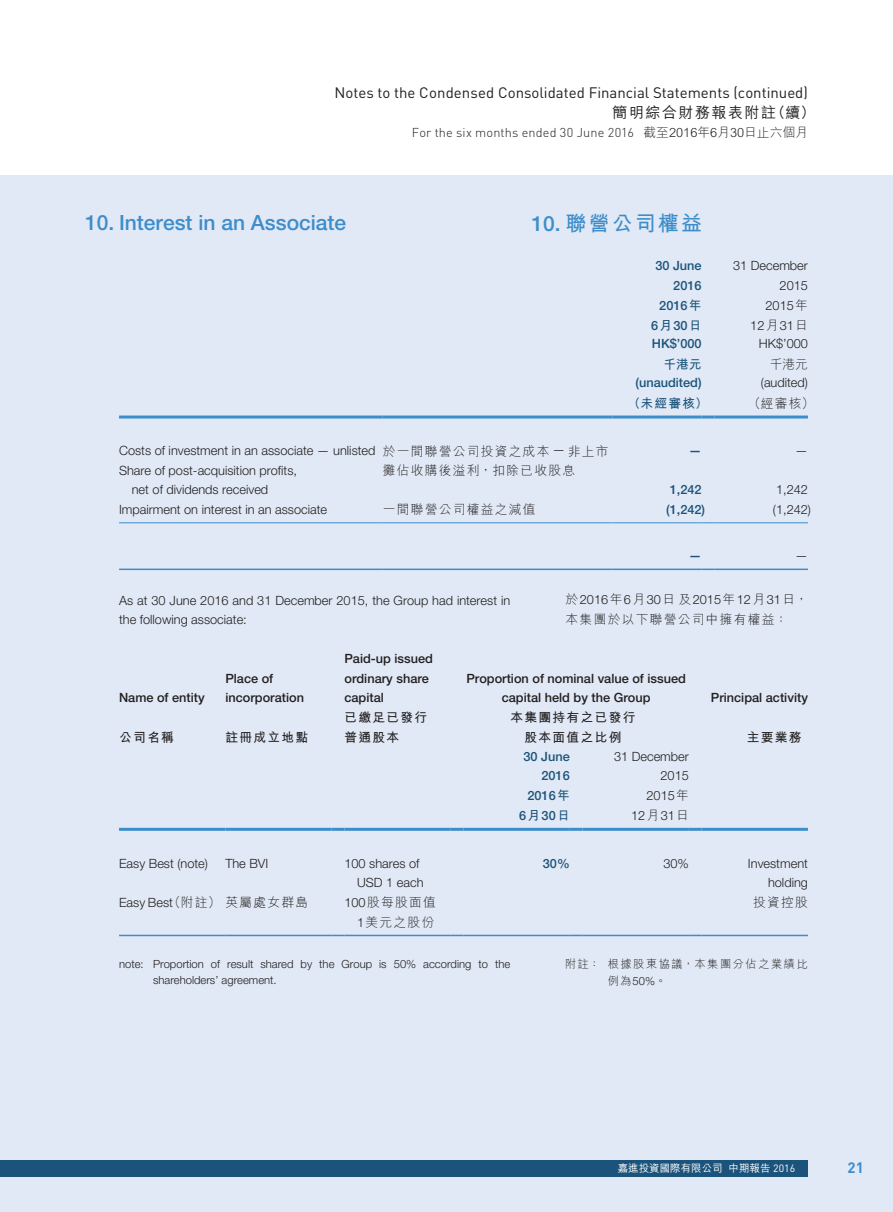
<style>
.page{position:relative;width:893px;height:1212px;background:#fff}
.page>*{position:absolute;margin:0;border:0;box-sizing:border-box;transform-origin:0 0}
.t1{font:500 21px "Helvetica Neue LT Std";color:#3e8dcb}
.t2{font:700 21px "M Hei HK";letter-spacing:.1em;color:#3e8dcb}
.t3{font:15px "DIN Pro";color:#231f20}
.t4{font:500 15px "M Hei HK";letter-spacing:.1em;color:#231f20}
.t5{font:700 15px "DIN Pro";color:#3e8dcb}
.t6{font:300 12.75px/19.5px "Helvetica Neue LT Std";color:#231f20}
.t7{font:500 12.75px/19.5px "Helvetica Neue LT Std";color:#231f20}
.t8{font:300 12.75px/19.5px "M Hei HK";letter-spacing:.1em;color:#231f20;text-align:right}
.t9{font:500 12.75px "Helvetica Neue LT Std";color:#1c537b}
.t10{font:300 12.75px "DIN Pro";letter-spacing:.015em;color:#231f20}
.t11{font:700 12.75px/19.5px "M Hei HK";letter-spacing:.1em;color:#231f20}
.t12{font:700 12.75px "M Hei HK";letter-spacing:.1em;color:#1c537b}
.t13{font:300 11.25px/16.5px "Helvetica Neue LT Std";color:#231f20}
.t14{font:300 11.25px/16.5px "M Hei HK";letter-spacing:.135em;color:#231f20}
.t15{font:500 10.5px "M Hei HK";color:#fff}
.s1{font-family:"M Hei HK"}
.s2{font-family:"Helvetica Neue LT Std";font-weight:500}
.s3{font-family:"M Hei HK";font-weight:700}
.s4{font-family:"Helvetica Neue LT Std"}
.s5{font-family:"DIN Pro";font-weight:400}
</style>
<div class="page">
<div style="left:0;top:175px;width:893px;height:1037px;background:#e0e9f5"></div>
<div style="left:0;top:1160px;width:808px;height:17px;background:#1c537b"></div>
<hr style="left:119px;top:415px;width:264px;height:3px;background:#3e8dcb">
<hr style="left:383px;top:415px;width:229px;height:3px;background:#3e8dcb">
<hr style="left:612px;top:415px;width:90px;height:3px;background:#3e8dcb">
<svg style="left:702px;top:415px;width:12px;height:3px"></svg>
<hr style="left:714px;top:415px;width:94px;height:3px;background:#3e8dcb">
<hr style="left:119px;top:522px;width:264px;height:1px;background:#3e8dcb">
<hr style="left:383px;top:522px;width:229px;height:1px;background:#3e8dcb">
<hr style="left:612px;top:522px;width:90px;height:1px;background:#3e8dcb">
<svg style="left:702px;top:522px;width:12px;height:1px"></svg>
<hr style="left:714px;top:522px;width:94px;height:1px;background:#3e8dcb">
<hr style="left:119px;top:568px;width:264px;height:2px;background:#3e8dcb">
<hr style="left:383px;top:568px;width:229px;height:2px;background:#3e8dcb">
<hr style="left:612px;top:568px;width:90px;height:2px;background:#3e8dcb">
<svg style="left:702px;top:568px;width:12px;height:2px"></svg>
<hr style="left:714px;top:568px;width:94px;height:2px;background:#3e8dcb">
<hr style="left:119px;top:828px;width:106px;height:3px;background:#3e8dcb">
<hr style="left:225px;top:828px;width:107px;height:3px;background:#3e8dcb">
<svg style="left:332px;top:828px;width:12px;height:3px"></svg>
<hr style="left:344px;top:828px;width:107px;height:3px;background:#3e8dcb">
<svg style="left:451px;top:828px;width:12px;height:3px"></svg>
<hr style="left:463px;top:828px;width:107px;height:3px;background:#3e8dcb">
<svg style="left:570px;top:828px;width:13px;height:3px"></svg>
<hr style="left:583px;top:828px;width:106px;height:3px;background:#3e8dcb">
<svg style="left:689px;top:828px;width:13px;height:3px"></svg>
<hr style="left:702px;top:828px;width:106px;height:3px;background:#3e8dcb">
<hr style="left:119px;top:935px;width:106px;height:1px;background:#3e8dcb">
<hr style="left:225px;top:935px;width:107px;height:1px;background:#3e8dcb">
<svg style="left:332px;top:935px;width:12px;height:1px"></svg>
<hr style="left:344px;top:935px;width:107px;height:1px;background:#3e8dcb">
<svg style="left:451px;top:935px;width:12px;height:1px"></svg>
<hr style="left:463px;top:935px;width:107px;height:1px;background:#3e8dcb">
<svg style="left:570px;top:935px;width:13px;height:1px"></svg>
<hr style="left:583px;top:935px;width:106px;height:1px;background:#3e8dcb">
<svg style="left:689px;top:935px;width:13px;height:1px"></svg>
<hr style="left:702px;top:935px;width:106px;height:1px;background:#3e8dcb">
<p class="t3" style="left:334px;top:82px;width:475px">Notes to the Condensed Consolidated Financial Statements (continued)</p>
<p class="t4" style="left:613px;top:101px;width:204px">簡明綜合財務報表附註（續）</p>
<p class="t10" style="left:412px;top:124px;width:398px">For the six months ended 30 June 2016 <span class="s1">截至2016年6月30日止六個月</span></p>
<h1 class="t1" style="left:85px;top:210px;width:263px">10. Interest in an Associate</h1>
<h1 class="t2" style="left:531px;top:208px;width:172px"><span class="s2">10.</span> 聯營公司權益</h1>
<p class="t9" style="left:655px;top:258px;width:48px">30 June</p>
<p class="t6" style="left:733px;top:256px;width:76px">31 December</p>
<p class="t9" style="left:673px;top:278px;width:30px">2016</p>
<p class="t6" style="left:780px;top:275px;width:30px">2015</p>
<p class="t9" style="left:659px;top:298px;width:44px">2016<span class="s3">年</span></p>
<p class="t6" style="left:765px;top:295px;width:44px">2015<span class="s1">年</span></p>
<p class="t9" style="left:651px;top:317px;width:52px">6<span class="s3">月</span>30<span class="s3">日</span></p>
<p class="t6" style="left:750px;top:315px;width:59px">12<span class="s1">月</span>31<span class="s1">日</span></p>
<p class="t9" style="left:652px;top:336px;width:51px">HK$’000</p>
<p class="t6" style="left:759px;top:334px;width:51px">HK$’000</p>
<p class="t12" style="left:663px;top:355px;width:40px">千港元</p>
<p class="t8" style="left:770px;top:354px;width:40px">千港元</p>
<p class="t9" style="left:635px;top:375px;width:68px">(unaudited)</p>
<p class="t6" style="left:761px;top:373px;width:48px">(audited)</p>
<p class="t12" style="left:628px;top:393px;width:82px">（未經審核）</p>
<p class="t8" style="left:748px;top:393px;width:68px">（經審核）</p>
<p class="t6" style="left:119px;top:441px;width:491px">Costs of investment in an associate — unlisted <span class="s1">於一間聯營公司投資之成本</span> — <span class="s1">非上市</span></p>
<p class="t9" style="left:689px;top:443px;width:14px">—</p>
<p class="t6" style="left:795px;top:441px;width:14px">—</p>
<p class="t6" style="left:132px;top:460px;width:167px;text-indent:-13px">Share of post-acquisition profits, net of dividends received</p>
<p class="t8" style="left:383px;top:461px;width:194px">攤佔收購後溢利，扣除已收股息</p>
<p class="t9" style="left:670px;top:482px;width:33px">1,242</p>
<p class="t6" style="left:776px;top:480px;width:33px">1,242</p>
<p class="t6" style="left:119px;top:499px;width:210px">Impairment on interest in an associate</p>
<p class="t8" style="left:383px;top:500px;width:154px">一間聯營公司權益之減值</p>
<p class="t9" style="left:666px;top:502px;width:40px">(1,242)</p>
<p class="t6" style="left:773px;top:499px;width:40px">(1,242)</p>
<p class="t9" style="left:689px;top:548px;width:14px">—</p>
<p class="t6" style="left:795px;top:545px;width:14px">—</p>
<p class="t6" style="left:119px;top:590px;width:393px">As at 30 June 2016 and 31 December 2015, the Group had interest in the following associate:</p>
<p class="t6" style="left:566px;top:590px;width:244px"><span class="s1">於</span>2016<span class="s1">年</span>6<span class="s1">月</span>30<span class="s1">日及</span>2015<span class="s1">年</span>12<span class="s1">月</span>31<span class="s1">日，</span></p>
<p class="t8" style="left:566px;top:609px;width:223px">本集團於以下聯營公司中擁有權益：</p>
<p class="t7" style="left:119px;top:688px;width:87px">Name of entity</p>
<p class="t7" style="left:225px;top:668px;width:80px">Place of incorporation</p>
<p class="t7" style="left:344px;top:649px;width:90px">Paid-up issued ordinary share capital</p>
<p class="t7" style="left:466px;top:668px;width:221px;text-align:center">Proportion of nominal value of issued capital held by the Group</p>
<p class="t7" style="left:711px;top:688px;width:99px">Principal activity</p>
<p class="t11" style="left:119px;top:726px;width:56px">公司名稱</p>
<p class="t11" style="left:225px;top:726px;width:84px">註冊成立地點</p>
<p class="t11" style="left:344px;top:707px;width:84px">已繳足已發行普通股本</p>
<p class="t11" style="left:510px;top:707px;width:126px;text-align:center">本集團持有之已發行股本面值之比例</p>
<p class="t11" style="left:747px;top:726px;width:56px">主要業務</p>
<p class="t9" style="left:523px;top:748px;width:48px">30 June</p>
<p class="t6" style="left:614px;top:746px;width:76px">31 December</p>
<p class="t9" style="left:541px;top:768px;width:30px">2016</p>
<p class="t6" style="left:660px;top:766px;width:30px">2015</p>
<p class="t9" style="left:527px;top:788px;width:44px">2016<span class="s3">年</span></p>
<p class="t6" style="left:646px;top:786px;width:44px">2015<span class="s1">年</span></p>
<p class="t9" style="left:519px;top:808px;width:52px">6<span class="s3">月</span>30<span class="s3">日</span></p>
<p class="t6" style="left:631px;top:805px;width:59px">12<span class="s1">月</span>31<span class="s1">日</span></p>
<p class="t6" style="left:119px;top:853px;width:90px">Easy Best (note)</p>
<p class="t6" style="left:225px;top:853px;width:44px">The BVI</p>
<p class="t6" style="left:357px;top:853px;width:68px;text-indent:-13px">100 shares of<br>USD 1 each</p>
<p class="t9" style="left:543px;top:855px;width:28px">30%</p>
<p class="t6" style="left:663px;top:853px;width:27px">30%</p>
<p class="t6" style="left:748px;top:853px;width:61px;text-align:right">Investment holding</p>
<p class="t8" style="left:119px;top:892px;width:191px"><span class="s4">Easy Best</span>（附註）英屬處女群島</p>
<p class="t8" style="left:344px;top:892px;width:93px"><span class="s4">100</span>股每股面值<br><span class="s4">1</span>美元之股份</p>
<p class="t8" style="left:753px;top:892px;width:56px">投資控股</p>
<p class="t13" style="left:153px;top:955px;width:359px;text-indent:-34px">note: Proportion of result shared by the Group is 50% according to the shareholders’ agreement.</p>
<p class="t14" style="left:608px;top:956px;width:202px;text-indent:-43px">附註： 根據股東協議，本集團分佔之業績比例為<span class="s4">50%</span>。</p>
<p class="t15" style="left:618px;top:1161px;width:179px">嘉進投資國際有限公司 中期報告 <span class="s5">2016</span></p>
<p class="t5" style="left:848px;top:1157px;width:18px">21</p>
</div>
